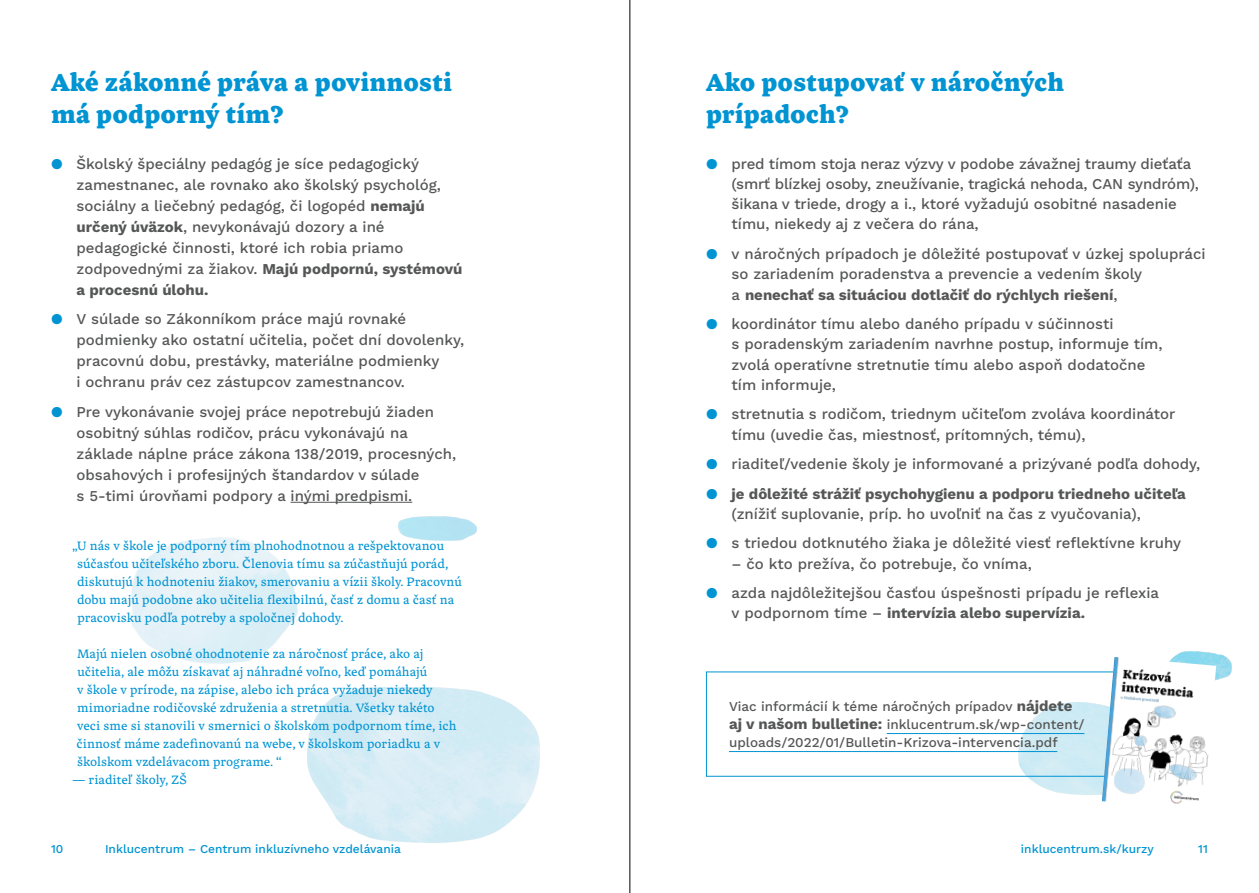
<style>
.page{position:relative;width:1259px;height:893px;background:#fff}
.page>*{position:absolute;margin:0;border:0;box-sizing:border-box;transform-origin:0 0}
.t1{font:900 27px/32.4px "Inka B Small";color:#0094d3}
.t2{font:500 15px/21px "Work Sans";color:#555756}
.t3{font:700 15px/20.2px "Work Sans";color:#555756}
.t4{font:13.5px/18px "Inka B Small";color:#0094d3}
.t5{font:500 13.5px/18px "Work Sans";color:#555756}
.t6{font:500 12px "Work Sans";color:#0094d3}
.s1{color:#0094d3}
.s2{font-weight:700}
.s3{font-weight:500;color:#0094d3}
.s4{font-weight:500}
.s5{font-weight:700;font-size:15px}
</style>
<div class="page">
<img style="left:1019px;top:702px;width:83px;height:92px">
<img style="left:131px;top:537px;width:167px;height:127px">
<img style="left:307px;top:688px;width:232px;height:154px">
<hr style="left:290px;top:502px;width:122px;height:1px;background:#555756">
<img style="left:398px;top:516px;width:78px;height:24px">
<img style="left:1174px;top:652px;width:57px;height:28px">
<div style="left:706px;top:671px;width:441px;height:106px;border:1px solid #0094d3"></div>
<hr style="left:886px;top:733px;width:198px;height:1px;background:#0094d3">
<hr style="left:729px;top:751px;width:328px;height:1px;background:#0094d3">
<img style="left:1102px;top:657px;width:114px;height:147px">
<hr style="left:629px;top:0;width:1px;height:893px;background:#000">
<h1 class="t1" style="left:51px;top:66px;width:402px">Aké zákonné práva a povinnosti má podporný tím?</h1>
<p class="t2" style="left:77px;top:152px;width:387px;text-indent:-26px"><span class="s1">●</span> Školský špeciálny pedagóg je síce pedagogický zamestnanec, ale rovnako ako školský psychológ, sociálny a liečebný pedagóg, či logopéd <span class="s2">nemajú určený úväzok</span>, nevykonávajú dozory a iné pedagogické činnosti, ktoré ich robia priamo zodpovednými za žiakov. <span class="s2">Majú podpornú, systémovú a procesnú úlohu.</span></p>
<p class="t2" style="left:77px;top:308px;width:389px;text-indent:-26px"><span class="s1">●</span> V súlade so Zákonníkom práce majú rovnaké podmienky ako ostatní učitelia, počet dní dovolenky, pracovnú dobu, prestávky, materiálne podmienky<br>i ochranu práv cez zástupcov zamestnancov.</p>
<p class="t2" style="left:77px;top:401px;width:381px;text-indent:-26px"><span class="s1">●</span> Pre vykonávanie svojej práce nepotrebujú žiaden osobitný súhlas rodičov, prácu vykonávajú na základe náplne práce zákona 138/2019, procesných, obsahových i profesijných štandardov v súlade<br>s 5-timi úrovňami podpory a inými predpismi.</p>
<p class="t4" style="left:77px;top:537px;width:386px;text-indent:-5px">„U nás v škole je podporný tím plnohodnotnou a rešpektovanou súčasťou učiteľského zboru. Členovia tímu sa zúčastňujú porád, diskutujú k hodnoteniu žiakov, smerovaniu a vízii školy. Pracovnú dobu majú podobne ako učitelia flexibilnú, časť z domu a časť na pracovisku podľa potreby a spoločnej dohody.</p>
<p class="t4" style="left:77px;top:645px;width:381px">Majú nielen osobné ohodnotenie za náročnosť práce, ako aj učitelia, ale môžu získavať aj náhradné voľno, keď pomáhajú<br>v škole v prírode, na zápise, alebo ich práca vyžaduje niekedy mimoriadne rodičovské združenia a stretnutia. Všetky takéto veci sme si stanovili v smernici o školskom podpornom tíme, ich činnosť máme zadefinovanú na webe, v školskom poriadku a v školskom vzdelávacom programe. “</p>
<p class="t4" style="left:72px;top:771px;width:116px">— riaditeľ školy, ZŠ</p>
<h1 class="t1" style="left:706px;top:66px;width:360px">Ako postupovať v náročných prípadoch?</h1>
<p class="t2" style="left:731px;top:153px;width:469px;line-height:20.2px;text-indent:-26px"><span class="s1">●</span> pred tímom stoja neraz výzvy v podobe závažnej traumy dieťaťa (smrť blízkej osoby, zneužívanie, tragická nehoda, CAN syndróm), šikana v triede, drogy a i., ktoré vyžadujú osobitné nasadenie tímu, niekedy aj z večera do rána,</p>
<p class="t2" style="left:731px;top:243px;width:475px;line-height:20.2px;text-indent:-26px"><span class="s1">●</span> v náročných prípadoch je dôležité postupovať v úzkej spolupráci so zariadením poradenstva a prevencie a vedením školy<br>a <span class="s2">nenechať sa situáciou dotlačiť do rýchlych riešení</span>,</p>
<p class="t2" style="left:731px;top:313px;width:432px;line-height:20.2px;text-indent:-26px"><span class="s1">●</span> koordinátor tímu alebo daného prípadu v súčinnosti<br>s poradenským zariadením navrhne postup, informuje tím, zvolá operatívne stretnutie tímu alebo aspoň dodatočne tím informuje,</p>
<p class="t2" style="left:731px;top:403px;width:445px;line-height:20.2px;text-indent:-26px"><span class="s1">●</span> stretnutia s rodičom, triednym učiteľom zvoláva koordinátor tímu (uvedie čas, miestnosť, prítomných, tému),</p>
<p class="t2" style="left:706px;top:453px;width:495px"><span class="s1">●</span> riaditeľ/vedenie školy je informované a prizývané podľa dohody,</p>
<p class="t3" style="left:731px;top:483px;width:456px;text-indent:-26px"><span class="s3">●</span> je dôležité strážiť psychohygienu a podporu triedneho učiteľa <span class="s4">(znížiť suplovanie, príp. ho uvoľniť na čas z vyučovania),</span></p>
<p class="t2" style="left:706px;top:532px;width:476px"><span class="s1">●</span> s triedou dotknutého žiaka je dôležité viesť reflektívne kruhy</p>
<p class="t2" style="left:731px;top:552px;width:302px">– čo kto prežíva, čo potrebuje, čo vníma,</p>
<p class="t2" style="left:731px;top:582px;width:429px;line-height:20.2px;text-indent:-26px"><span class="s1">●</span> azda najdôležitejšou časťou úspešnosti prípadu je reflexia v podpornom tíme – <span class="s2">intervízia alebo supervízia.</span></p>
<p class="t5" style="left:729px;top:697px;width:357px">Viac informácií k téme náročných prípadov <span class="s5">nájdete aj v našom bulletine:</span> inklucentrum.sk/wp-content/ uploads/2022/01/Bulletin-Krizova-intervencia.pdf</p>
<p class="t6" style="left:51px;top:840px;width:14px">10</p>
<p class="t6" style="left:105px;top:840px;width:297px">Inklucentrum – Centrum inkluzívneho vzdelávania</p>
<p class="t6" style="left:1021px;top:840px;width:134px">inklucentrum.sk/kurzy</p>
<p class="t6" style="left:1198px;top:840px;width:11px">11</p>
</div>
